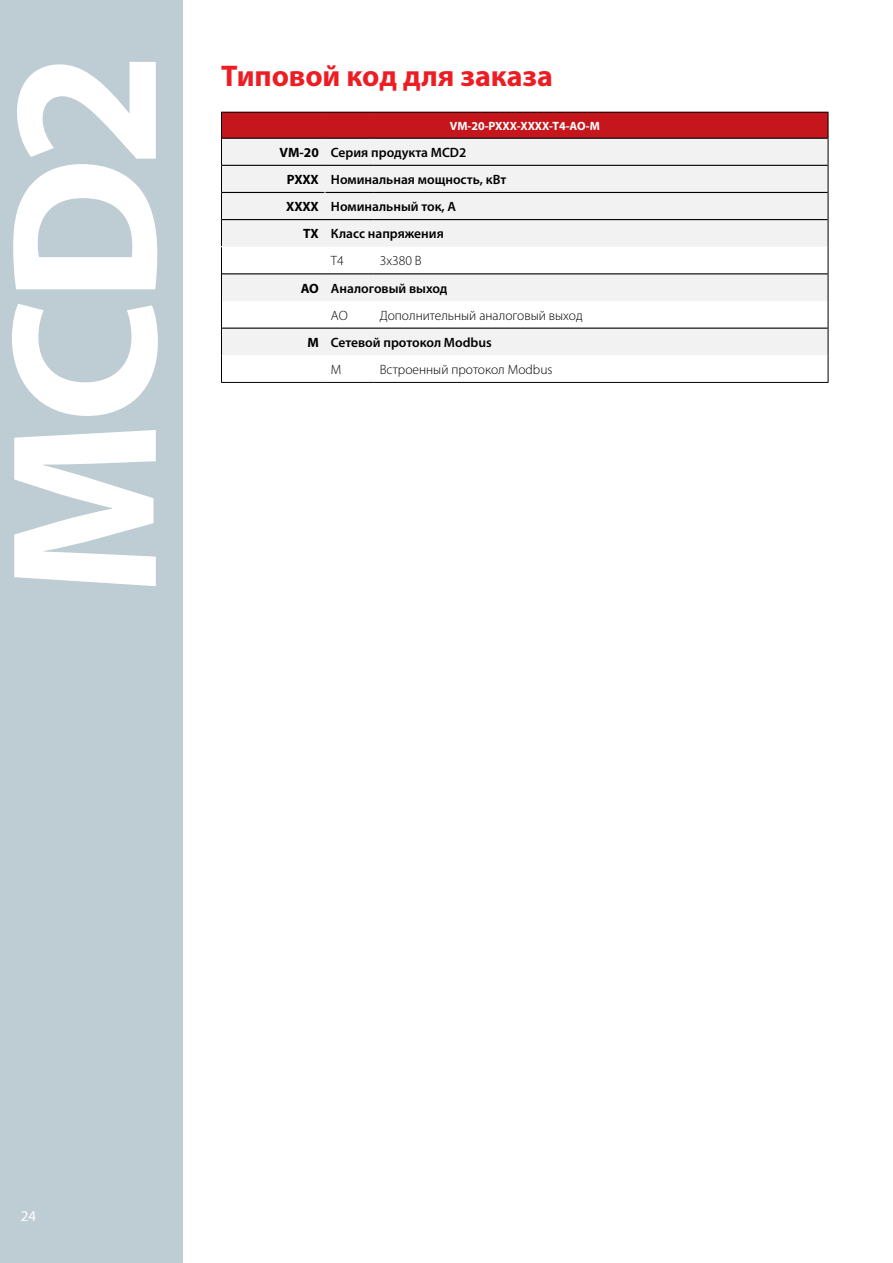
<style>
.page{position:relative;width:893px;height:1263px;background:#fff}
.page>*{position:absolute;margin:0;border:0;box-sizing:border-box;transform-origin:0 0}
.t1{font:700 210px "Myriad Pro";color:#fff}
.t2{font:700 30px "Myriad Pro";letter-spacing:-.005em;color:#ed1d24}
.t3{font:15px "Myriad Pro";color:#fff}
.t4{font:600 13.5px "Myriad Pro";color:#000}
.t5{font:300 13.5px "Myriad Pro";color:#000}
.t6{font:700 12px "Myriad Pro";letter-spacing:-.01em;color:#fff}
.s1{font-weight:700}
</style>
<div class="page">
<div style="left:0;top:0;width:183px;height:1263px;background:#beccd3"></div>
<div style="left:221px;top:112px;width:607px;height:26px;background:#c4161c"></div>
<svg style="left:222px;top:139px;width:606px;height:216px;fill:#f2f2f2"></svg>
<hr style="left:222px;top:138px;width:103px;height:1px;background:#000">
<hr style="left:325px;top:138px;width:49px;height:1px;background:#000">
<hr style="left:374px;top:138px;width:454px;height:1px;background:#000">
<hr style="left:222px;top:165px;width:103px;height:1px;background:#000">
<hr style="left:325px;top:165px;width:49px;height:1px;background:#000">
<hr style="left:374px;top:165px;width:454px;height:1px;background:#000">
<hr style="left:222px;top:192px;width:102px;height:1px;background:#000">
<hr style="left:222px;top:219px;width:103px;height:1px;background:#000">
<hr style="left:325px;top:219px;width:49px;height:1px;background:#000">
<hr style="left:374px;top:219px;width:454px;height:1px;background:#000">
<hr style="left:222px;top:273px;width:103px;height:1px;background:#000">
<hr style="left:325px;top:273px;width:49px;height:1px;background:#000">
<hr style="left:374px;top:273px;width:454px;height:1px;background:#000">
<hr style="left:222px;top:328px;width:103px;height:1px;background:#000">
<hr style="left:325px;top:328px;width:49px;height:1px;background:#000">
<hr style="left:374px;top:328px;width:454px;height:1px;background:#000">
<hr style="left:325px;top:192px;width:49px;height:1px;background:#000">
<hr style="left:374px;top:192px;width:454px;height:1px;background:#000">
<hr style="left:221px;top:112px;width:104px;height:1px;background:#000">
<hr style="left:325px;top:112px;width:49px;height:1px;background:#000">
<hr style="left:374px;top:112px;width:454px;height:1px;background:#000">
<svg style="left:828px;top:113px;width:1px;height:269px"></svg>
<hr style="left:221px;top:382px;width:104px;height:1px;background:#000">
<hr style="left:325px;top:382px;width:49px;height:1px;background:#000">
<hr style="left:374px;top:382px;width:454px;height:1px;background:#000">
<svg style="left:221px;top:113px;width:1px;height:269px"></svg>
<h1 class="t1" style="left:-52px;top:597px;width:547px;rotate:-90deg">MCD2</h1>
<h2 class="t2" style="left:221px;top:57px;width:333px">Типовой код для заказа</h2>
<p class="t6" style="left:450px;top:118px;width:152px">VM-20-PXXX-XXXX-T4-AO-M</p>
<p class="t4" style="left:280px;top:144px;width:188px"><span class="s1">VM-20</span> Серия продукта MCD2</p>
<p class="t4" style="left:287px;top:171px;width:221px"><span class="s1">PXXX</span> Номинальная мощность, кВт</p>
<p class="t4" style="left:286px;top:198px;width:171px"><span class="s1">XXXX</span> Номинальный ток, А</p>
<p class="t4" style="left:303px;top:225px;width:142px"><span class="s1">TX</span> Класс напряжения</p>
<p class="t5" style="left:331px;top:253px;width:14px">T4</p>
<p class="t5" style="left:380px;top:253px;width:43px">3x380 В</p>
<p class="t4" style="left:301px;top:279px;width:148px"><span class="s1">AO</span> Аналоговый выход</p>
<p class="t5" style="left:331px;top:307px;width:18px">АО</p>
<p class="t5" style="left:380px;top:307px;width:204px">Дополнительный аналоговый выход</p>
<p class="t4" style="left:307px;top:334px;width:186px"><span class="s1">М</span> Сетевой протокол Modbus</p>
<p class="t5" style="left:331px;top:361px;width:12px">М</p>
<p class="t5" style="left:380px;top:361px;width:174px">Встроенный протокол Modbus</p>
<p class="t3" style="left:21px;top:1207px;width:17px">24</p>
</div>
